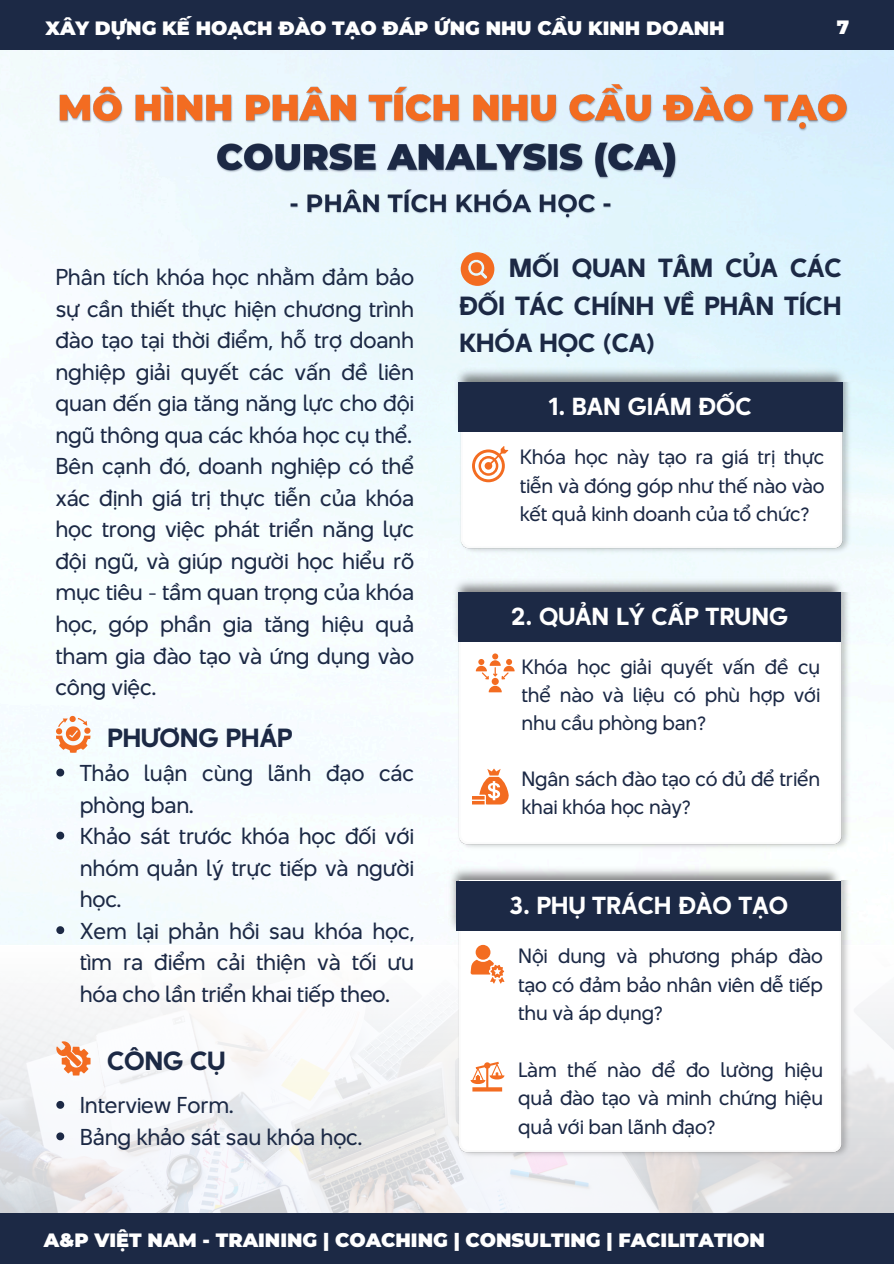
<style>
.page{position:relative;width:894px;height:1264px;background:#fff}
.page>*{position:absolute;margin:0;border:0;box-sizing:border-box;transform-origin:0 0}
.t1{font:700 24px/37.2px "BT Beau Sans Extra";letter-spacing:-.01em;color:#1c2945;text-align:justify}
.t2{font:700 22.5px "BT Beau Sans Extra";color:#fff}
.t3{font:21px/31.5px "BT Beau Sans Regular";letter-spacing:-.01em;color:#1c2945;text-align:justify}
.t4{font:900 19.2px "Montserrat";color:#fff}
.t5{font:18.9px/28.3px "BT Beau Sans Regular";letter-spacing:-.01em;color:#1c2945;text-align:justify}
</style>
<div class="page">
<svg style="left:0;top:964px;width:893px;height:249px;fill:#f4f6f8"></svg>
<div style="left:0;top:1213px;width:893px;height:50px;background:#1c2945"></div>
<div style="left:0;top:0;width:893px;height:50px;background:#1c2945"></div>
<img style="left:446px;top:592px;width:414px;height:273px">
<img style="left:450px;top:576px;width:396px;height:71px">
<div style="left:458px;top:592px;width:382px;height:50px;background:#1c2945"></div>
<img style="left:448px;top:382px;width:414px;height:187px">
<div style="left:458px;top:382px;width:384px;height:50px;background:#1c2945"></div>
<svg style="left:472px;top:446px;width:36px;height:36px"></svg>
<img style="left:446px;top:881px;width:414px;height:292px">
<div style="left:456px;top:881px;width:384px;height:49px;background:#1c2945"></div>
<div style="left:475px;top:944px;width:15px;height:15px;background:#f36c21;border-radius:50%"></div>
<svg style="left:470px;top:959px;width:34px;height:24px"></svg>
<svg style="left:56px;top:716px;width:34px;height:37px"></svg>
<svg style="left:56px;top:1041px;width:34px;height:34px"></svg>
<svg style="left:460px;top:252px;width:34px;height:34px"></svg>
<svg style="left:475px;top:653px;width:39px;height:39px"></svg>
<svg style="left:470px;top:1061px;width:34px;height:29px"></svg>
<svg style="left:472px;top:768px;width:36px;height:36px"></svg>
<svg style="left:56px;top:768px;width:8px;height:8px"></svg>
<svg style="left:56px;top:831px;width:8px;height:8px"></svg>
<svg style="left:56px;top:926px;width:8px;height:8px"></svg>
<svg style="left:56px;top:1100px;width:8px;height:8px"></svg>
<svg style="left:56px;top:1132px;width:8px;height:8px"></svg>
<img style="left:57px;top:83px;width:793px;height:51px">
<img style="left:212px;top:135px;width:468px;height:47px">
<img style="left:287px;top:186px;width:327px;height:35px">
<p class="t4" style="left:45px;top:16px;width:680px">XÂY DỰNG KẾ HOẠCH ĐÀO TẠO ĐÁP ỨNG NHU CẦU KINH DOANH</p>
<h2 class="t4" style="left:836px;top:16px;width:14px">7</h2>
<p class="t3" style="left:55px;top:261px;width:360px">Phân tích khóa học nhằm đảm bảo sự cần thiết thực hiện chương trình đào tạo tại thời điểm, hỗ trợ doanh nghiệp giải quyết các vấn đề liên quan đến gia tăng năng lực cho đội ngũ thông qua các khóa học cụ thể.</p>
<p class="t3" style="left:55px;top:450px;width:360px">Bên cạnh đó, doanh nghiệp có thể xác định giá trị thực tiễn của khóa học trong việc phát triển năng lực đội ngũ, và giúp người học hiểu rõ mục tiêu - tầm quan trọng của khóa học, góp phần gia tăng hiệu quả tham gia đào tạo và ứng dụng vào công việc.</p>
<p class="t1" style="left:107px;top:719px;width:187px">PHƯƠNG PHÁP</p>
<p class="t3" style="left:80px;top:757px;width:336px">Thảo luận cùng lãnh đạo các phòng ban.</p>
<p class="t3" style="left:80px;top:820px;width:336px">Khảo sát trước khóa học đối với nhóm quản lý trực tiếp và người học.</p>
<p class="t3" style="left:80px;top:914px;width:336px">Xem lại phản hồi sau khóa học, tìm ra điểm cải thiện và tối ưu hóa cho lần triển khai tiếp theo.</p>
<p class="t1" style="left:107px;top:1041px;width:120px">CÔNG CỤ</p>
<p class="t3" style="left:80px;top:1089px;width:155px">Interview Form.</p>
<p class="t3" style="left:80px;top:1120px;width:284px">Bảng khảo sát sau khóa học.</p>
<p class="t1" style="left:459px;top:250px;width:384px;text-indent:50px">MỐI QUAN TÂM CỦA CÁC ĐỐI TÁC CHÍNH VỀ PHÂN TÍCH KHÓA HỌC (CA)</p>
<p class="t2" style="left:548px;top:389px;width:204px">1. BAN GIÁM ĐỐC</p>
<p class="t5" style="left:519px;top:443px;width:306px">Khóa học này tạo ra giá trị thực tiễn và đóng góp như thế nào vào kết quả kinh doanh của tổ chức?</p>
<h3 class="t2" style="left:511px;top:599px;width:278px">2. QUẢN LÝ CẤP TRUNG</h3>
<p class="t5" style="left:521px;top:652px;width:300px">Khóa học giải quyết vấn đề cụ thể nào và liệu có phù hợp với nhu cầu phòng ban?</p>
<p class="t5" style="left:521px;top:764px;width:300px">Ngân sách đào tạo có đủ để triển khai khóa học này?</p>
<p class="t2" style="left:509px;top:888px;width:280px">3. PHỤ TRÁCH ĐÀO TẠO</p>
<h2 class="t5" style="left:518px;top:941px;width:306px">Nội dung và phương pháp đào tạo có đảm bảo nhân viên dễ tiếp thu và áp dụng?</h2>
<p class="t5" style="left:518px;top:1055px;width:306px">Làm thế nào để đo lường hiệu quả đào tạo và minh chứng hiệu quả với ban lãnh đạo?</p>
<p class="t4" style="left:44px;top:1228px;width:722px">A&amp;P VIỆT NAM - TRAINING | COACHING | CONSULTING | FACILITATION</p>
</div>
